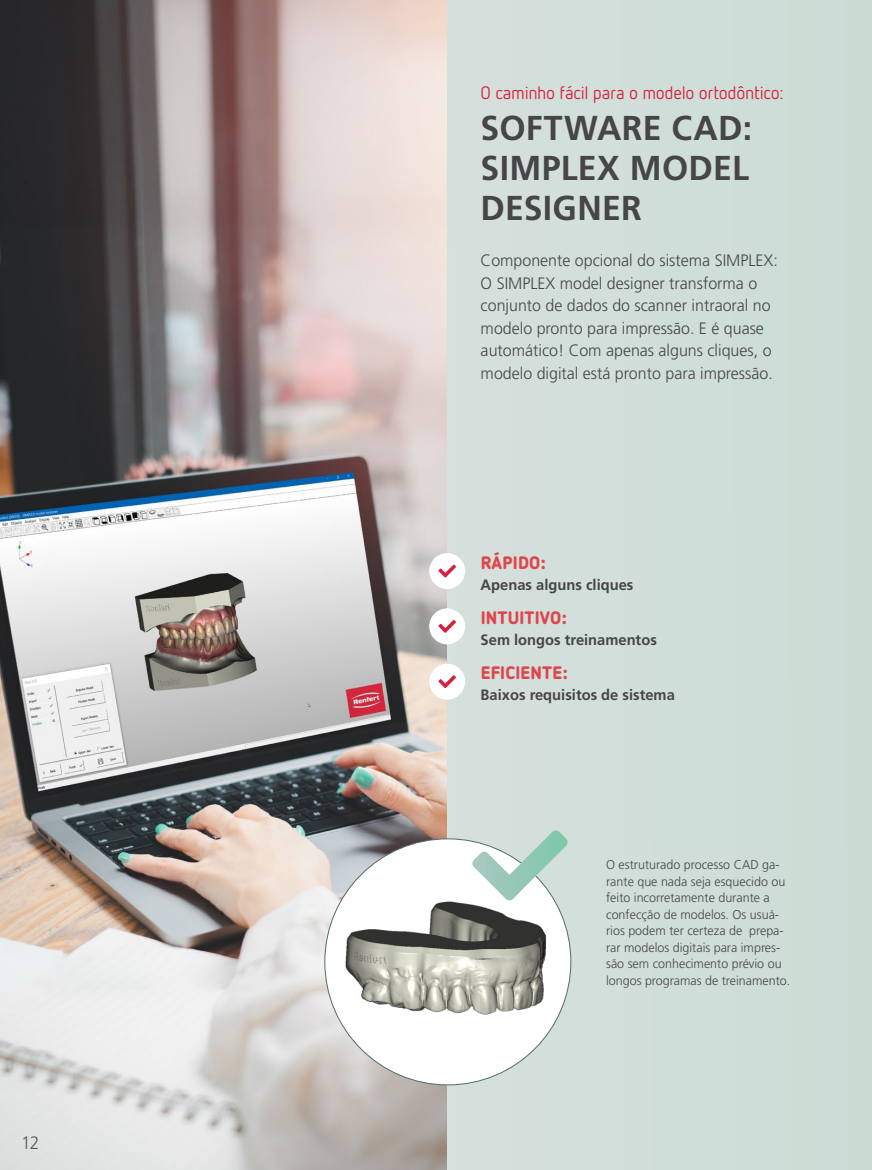
<style>
.page{position:relative;width:872px;height:1170px;background:#fff}
.page>*{position:absolute;margin:0;border:0;box-sizing:border-box;transform-origin:0 0}
.t1{font:700 34.5px/40.5px "Frutiger LT Std";letter-spacing:.01em;color:#464547;text-align:justify}
.t2{font:18px "Netto Pro";letter-spacing:-.015em;color:#da1f3d}
.t3{font:900 18px "Netto Pro";letter-spacing:.01em;color:#de464c}
.t4{font:300 18px "Frutiger LT Std";color:#58595b}
.t5{font:300 16.5px/22.5px "Frutiger LT Std";color:#464547}
.t6{font:700 15px "Frutiger LT Std";color:#464547}
.t7{font:300 12.75px/16.5px "Frutiger LT Std";color:#464547}
</style>
<div class="page">
<div style="left:0;top:0;width:872px;height:1169px;background:#d0ded9"></div>
<img style="left:0;top:0;width:446px;height:1169px">
<img style="left:325px;top:838px;width:246px;height:246px;border-radius:123px">
<svg style="left:472px;top:830px;width:96px;height:70px"></svg>
<div style="left:429px;top:553px;width:36px;height:36px;background:#fff;border-radius:50%"></div>
<svg style="left:438px;top:564px;width:18px;height:13px"></svg>
<div style="left:429px;top:608px;width:36px;height:36px;background:#fff;border-radius:50%"></div>
<svg style="left:438px;top:620px;width:18px;height:12px"></svg>
<div style="left:429px;top:663px;width:36px;height:36px;background:#fff;border-radius:50%"></div>
<svg style="left:438px;top:675px;width:18px;height:13px"></svg>
<h2 class="t4" style="left:21px;top:1132px;width:20px">12</h2>
<h2 class="t2" style="left:480px;top:81px;width:304px">O caminho fácil para o modelo ortodôntico:</h2>
<h1 class="t1" style="left:480px;top:107px;width:273px">SOFTWARE CAD:<br>SIMPLEX MODEL DESIGNER</h1>
<p class="t5" style="left:480px;top:250px;width:299px">Componente opcional do sistema SIMPLEX:<br>O SIMPLEX model designer transforma o conjunto de dados do scanner intraoral no modelo pronto para impressão. E é quase automático! Com apenas alguns cliques, o modelo digital está pronto para impressão.</p>
<h2 class="t3" style="left:481px;top:550px;width:67px">RÁPIDO:</h2>
<p class="t6" style="left:480px;top:576px;width:154px">Apenas alguns cliques</p>
<h2 class="t3" style="left:481px;top:605px;width:87px">INTUITIVO:</h2>
<p class="t6" style="left:480px;top:631px;width:178px">Sem longos treinamentos</p>
<h2 class="t3" style="left:481px;top:660px;width:88px">EFICIENTE:</h2>
<p class="t6" style="left:480px;top:686px;width:196px">Baixos requisitos de sistema</p>
<p class="t7" style="left:606px;top:856px;width:186px">O estruturado processo CAD ga&shy;rante que nada seja esquecido ou feito incorretamente durante a confecção de modelos. Os usuá&shy;rios podem ter certeza de prepa&shy;rar modelos digitais para impres&shy;são sem conhecimento prévio ou longos programas de treinamento.</p>
</div>
